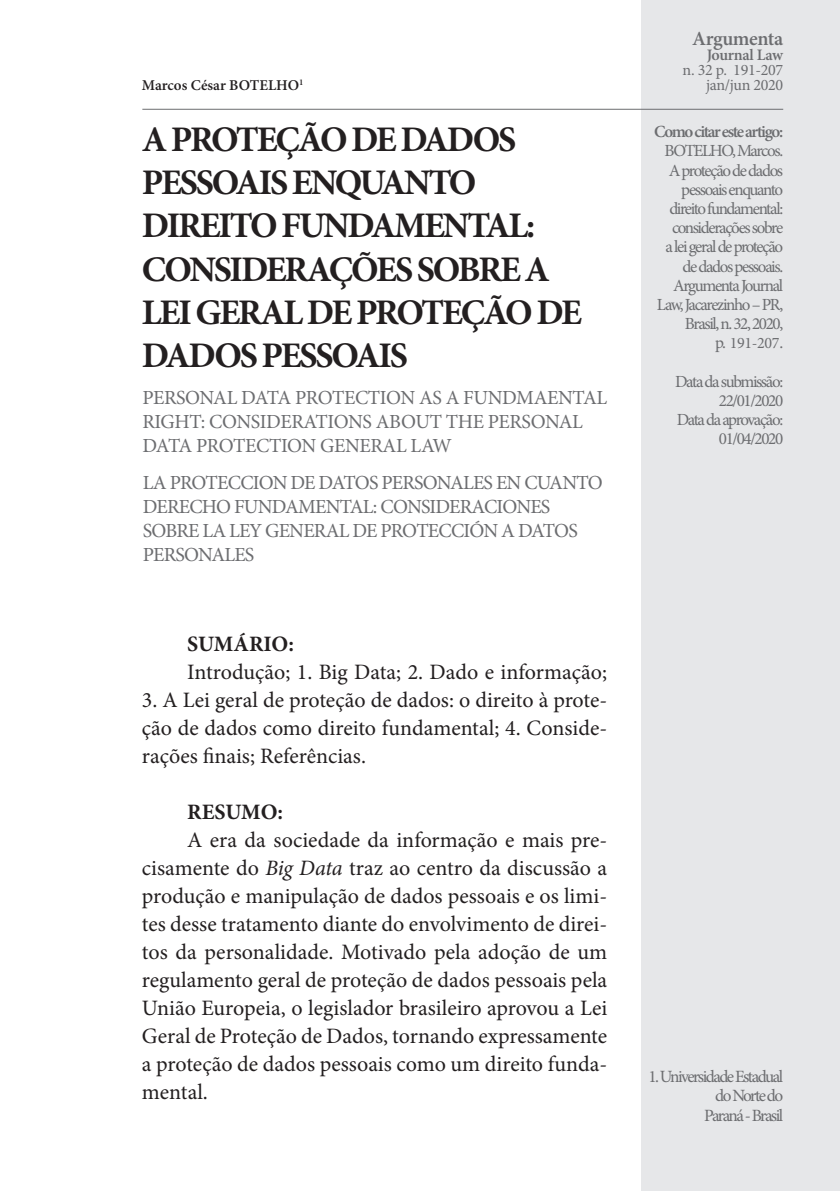
<style>
.page{position:relative;width:840px;height:1191px;background:#fff}
.page>*{position:absolute;margin:0;border:0;box-sizing:border-box;transform-origin:0 0}
.Título_Artigo{font:700 36px/43.2px "Minion Pro";letter-spacing:-.06em;color:#231f20}
.Texto_Artigo{font:22px/28px "Minion Pro";color:#231f20;text-align:justify}
.Texto_Artigo-2{font:700 22px "Minion Pro";letter-spacing:-.005em;color:#231f20}
.Titulo_Espanhol{font:20px/24px "Minion Pro";letter-spacing:-.04em;color:#6c6d70}
.Titulo_English{font:20px/24px "Minion Pro";letter-spacing:-.02em;color:#6c6d70}
.t1{font:600 20px "Minion Pro";letter-spacing:-.02em;color:#6c6d70}
.Autor_descricao{font:17.2px/19.2px "Minion Pro";letter-spacing:-.09em;color:#6c6d70;text-align:right}
.Como_citar_artigo{font:17px/19.2px "Minion Pro";letter-spacing:-.08em;color:#6c6d70;text-align:right}
.Como_citar_artigo-2{font:600 17px "Minion Pro";letter-spacing:-.08em;color:#6c6d70}
.Como_citar_artigo-3{font:16px/15.2px "Minion Pro";letter-spacing:-.02em;color:#6c6d70;text-align:right}
.t2{font:600 16px "Minion Pro";letter-spacing:-.02em;color:#6c6d70}
.Autor{font:600 15px "Minion Pro";color:#231f20}
.s1{font-style:italic}
.s2{font-size:17px}
</style>
<div class="page">
<div style="left:641px;top:0;width:198px;height:1191px;background:#e6e7e9"></div>
<hr style="left:142px;top:109px;width:640px;height:1px;background:#6c6d70">
<p class="Autor" style="left:142px;top:75px;width:163px">Marcos César BOTELHO<sup>1</sup></p>
<p class="Título_Artigo" style="left:142px;top:117px;width:441px">A PROTEÇÃO DE DADOS<br>PESSOAIS ENQUANTO<br>DIREITO FUNDAMENTAL:<br>CONSIDERAÇÕES SOBRE A<br>LEI GERAL DE PROTEÇÃO DE<br>DADOS PESSOAIS</p>
<p class="Titulo_English" style="left:142px;top:385px;width:466px">PERSONAL DATA PROTECTION AS A FUNDMAENTAL<br>RIGHT: CONSIDERATIONS ABOUT THE PERSONAL<br>DATA PROTECTION GENERAL LAW</p>
<p class="Titulo_Espanhol" style="left:143px;top:471px;width:461px">LA PROTECCION DE DATOS PERSONALES EN CUANTO DERECHO FUNDAMENTAL: CONSIDERACIONES SOBRE LA LEY GENERAL DE PROTECCIÓN A DATOS PERSONALES</p>
<p class="Texto_Artigo-2" style="left:187px;top:628px;width:108px">SUMÁRIO:</p>
<p class="Texto_Artigo" style="left:187px;top:658px;width:421px">Introdução; 1. Big Data; 2. Dado e informação;</p>
<p class="Texto_Artigo" style="left:142px;top:686px;width:466px">3. A Lei geral de proteção de dados: o direito à prote&shy;ção de dados como direito fundamental; 4. Conside&shy;rações finais; Referências.</p>
<p class="Texto_Artigo-2" style="left:187px;top:796px;width:97px">RESUMO:</p>
<p class="Texto_Artigo" style="left:142px;top:826px;width:466px;text-indent:45px">A era da sociedade da informação e mais pre&shy;cisamente do <span class="s1">Big Data</span> traz ao centro da discussão a produção e manipulação de dados pessoais e os limi&shy;tes desse tratamento diante do envolvimento de direi&shy;tos da personalidade. Motivado pela adoção de um regulamento geral de proteção de dados pessoais pela União Europeia, o legislador brasileiro aprovou a Lei Geral de Proteção de Dados, tornando expressamente a proteção de dados pessoais como um direito funda&shy;mental.</p>
<p class="t1" style="left:691px;top:25px;width:92px">Argumenta</p>
<p class="t2" style="left:706px;top:44px;width:78px">Journal Law</p>
<p class="Como_citar_artigo-3" style="left:682px;top:63px;width:102px">n. 32 p. 191-207 jan/jun 2020</p>
<p class="Como_citar_artigo-2" style="left:653px;top:120px;width:130px">Como citar este artigo:</p>
<p class="Como_citar_artigo" style="left:656px;top:141px;width:128px">BOTELHO, Marcos.<br>A proteção de dados pessoais enquanto direito fundamental: considerações sobre<br>a lei geral de proteção de dados pessoais.<br>Argumenta Journal<br>Law, Jacarezinho – PR,<br>Brasil, n. 32, 2020,</p>
<p class="Como_citar_artigo-3" style="left:714px;top:336px;width:69px"><span class="s2">p.</span> 191-207<span class="s2">.</span></p>
<p class="Como_citar_artigo" style="left:674px;top:372px;width:110px">Data da submissão:</p>
<p class="Como_citar_artigo" style="left:718px;top:391px;width:66px">22/01/2020</p>
<p class="Como_citar_artigo" style="left:676px;top:410px;width:108px">Data da aprovação:</p>
<p class="Como_citar_artigo" style="left:718px;top:429px;width:66px">01/04/2020</p>
<p class="Autor_descricao" style="left:648px;top:1067px;width:136px">1.Universidade Estadual do Norte do</p>
<p class="Autor_descricao" style="left:704px;top:1105px;width:80px">Paraná - Brasil</p>
</div>
